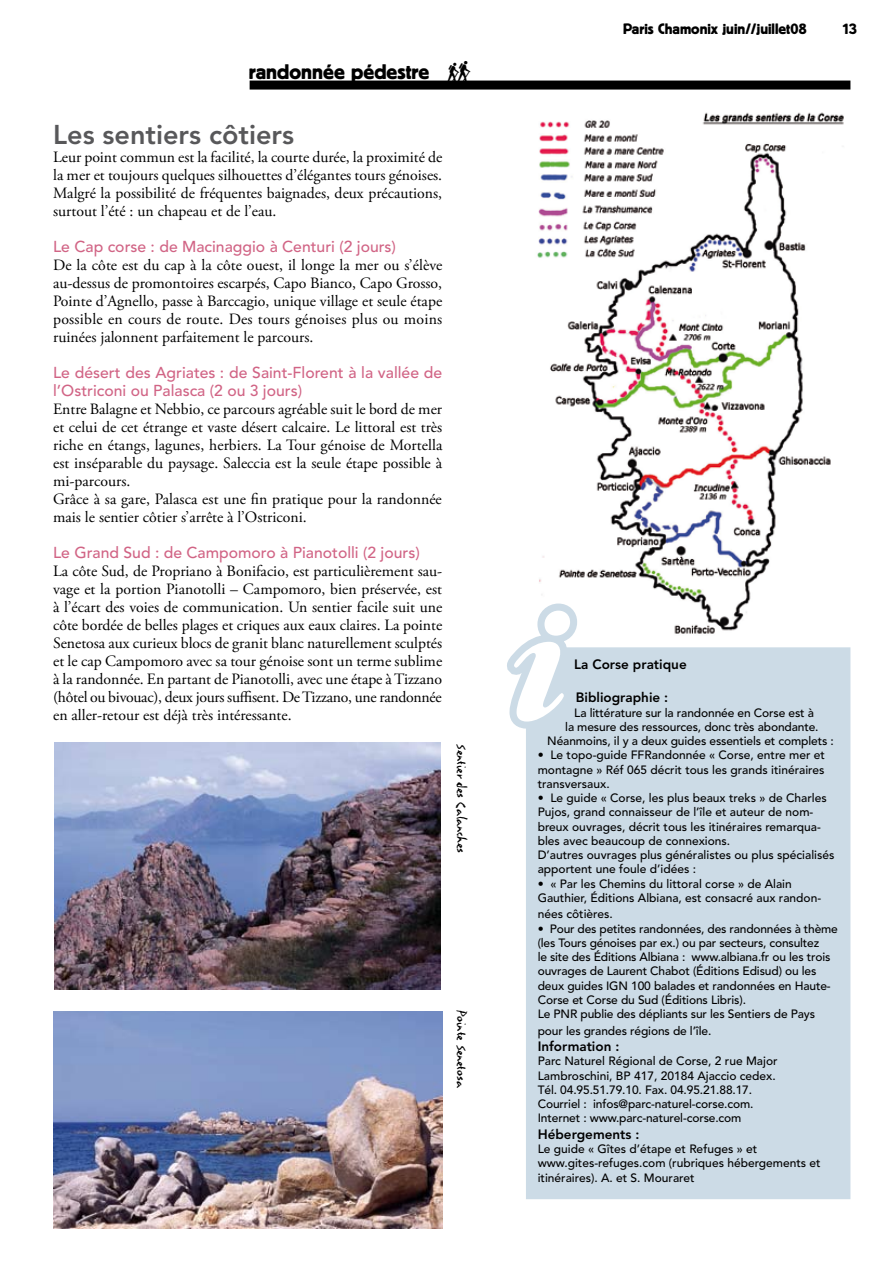
<style>
.page{position:relative;width:893px;height:1263px;background:#fff}
.page>*{position:absolute;margin:0;border:0;box-sizing:border-box;transform-origin:0 0}
.t1{font:169.35px "Carta";color:#fff}
.t2{font:800 27px "Avenir";color:#58585a}
.t3{font:21px "Block BE";color:#000}
.t4{font:16.5px "Lettres Eclatees";color:#000}
.t5{font:15.75px/18px "Adobe Garamond Pro";color:#000;text-align:justify}
.t6{font:500 15.75px/18px "Avenir";color:#d16485}
.t7{font:15px "Block BE";color:#000}
.t8{font:800 13.5px "Avenir";color:#000}
.t9{font:500 12px/14.2px "Avenir";letter-spacing:-.01em;color:#000}
</style>
<div class="page">
<div style="left:250px;top:81px;width:600px;height:9px;background:#000"></div>
<img style="left:537px;top:112px;width:307px;height:522px">
<div style="left:531px;top:653px;width:314px;height:541px;background:#ccdbe6"></div>
<div style="left:526px;top:647px;width:324px;height:552px;border:10px solid #ccdbe6"></div>
<svg style="left:507px;top:596px;width:77px;height:140px"></svg>
<img style="left:53px;top:1011px;width:389px;height:218px">
<img style="left:54px;top:743px;width:386px;height:247px">
<svg style="left:448px;top:80px;width:22px;height:1px"></svg>
<h3 class="t3" style="left:249px;top:60px;width:182px">randonnée pédestre</h3>
<h2 class="t2" style="left:53px;top:119px;width:242px">Les sentiers côtiers</h2>
<p class="t5" style="left:53px;top:149px;width:391px">Leur point commun est la facilité, la courte durée, la proximité de la mer et toujours quelques silhouettes d’élégantes tours génoises.<br>Malgré la possibilité de fréquentes baignades, deux précautions, surtout l’été : un chapeau et de l’eau.</p>
<p class="t6" style="left:53px;top:238px;width:344px">Le Cap corse : de Macinaggio à Centuri (2 jours)</p>
<p class="t5" style="left:53px;top:257px;width:391px">De la côte est du cap à la côte ouest, il longe la mer ou s’élève au-dessus de promontoires escarpés, Capo Bianco, Capo Grosso, Pointe d’Agnello, passe à Barccagio, unique village et seule étape possible en cours de route. Des tours génoises plus ou moins ruinées jalonnent parfaitement le parcours.</p>
<p class="t6" style="left:53px;top:364px;width:391px">Le désert des Agriates : de Saint-Florent à la vallée de l’Ostriconi ou Palasca (2 ou 3 jours)</p>
<p class="t5" style="left:53px;top:401px;width:391px;text-align:left">Entre Balagne et Nebbio, ce parcours agréable suit le bord de mer et celui de cet étrange et vaste désert calcaire. Le littoral est très riche en étangs, lagunes, herbiers. La Tour génoise de Mortella est inséparable du paysage. Saleccia est la seule étape possible à mi-parcours.<br>Grâce à sa gare, Palasca est une fin pratique pour la randonnée mais le sentier côtier s’arrête à l’Ostriconi.</p>
<p class="t6" style="left:53px;top:544px;width:368px">Le Grand Sud : de Campomoro à Pianotolli (2 jours)</p>
<p class="t5" style="left:53px;top:563px;width:391px">La côte Sud, de Propriano à Bonifacio, est particulièrement sau&shy;vage et la portion Pianotolli – Campomoro, bien préservée, est à l’écart des voies de communication. Un sentier facile suit une côte bordée de belles plages et criques aux eaux claires. La pointe Senetosa aux curieux blocs de granit blanc naturellement sculptés et le cap Campomoro avec sa tour génoise sont un terme sublime à la randonnée. En partant de Pianotolli, avec une étape à Tizzano (hôtel ou bivouac), deux jours suffisent. De Tizzano, une randonnée en aller-retour est déjà très intéressante.</p>
<p class="t4" style="left:469px;top:744px;width:110px;rotate:90deg">Sentier des Calanches</p>
<p class="t4" style="left:469px;top:1010px;width:79px;rotate:90deg">Pointe Senetosa</p>
<p class="t7" style="left:623px;top:20px;width:185px">Paris Chamonix juin//juillet08</p>
<p class="t7" style="left:842px;top:20px;width:17px">13</p>
<h1 class="t1" style="left:514px;top:562px;width:59px">z</h1>
<p class="t8" style="left:574px;top:657px;width:114px">La Corse pratique</p>
<p class="t8" style="left:576px;top:690px;width:94px">Bibliographie :</p>
<p class="t9" style="left:574px;top:706px;width:241px">La littérature sur la randonnée en Corse est à</p>
<p class="t9" style="left:565px;top:720px;width:255px">la mesure des ressources, donc très abondante.</p>
<p class="t9" style="left:547px;top:734px;width:288px">Néanmoins, il y a deux guides essentiels et complets :</p>
<p class="t9" style="left:538px;top:748px;width:289px;text-align:justify">• Le topo-guide FFRandonnée « Corse, entre mer et montagne » Réf 065 décrit tous les grands itinéraires transversaux.</p>
<p class="t9" style="left:538px;top:791px;width:298px">• Le guide « Corse, les plus beaux treks » de Charles Pujos, grand connaisseur de l’île et auteur de nom&shy;breux ouvrages, décrit tous les itinéraires remarqua&shy;bles avec beaucoup de connexions.<br>D’autres ouvrages plus généralistes ou plus spécialisés apportent une foule d’idées :</p>
<p class="t9" style="left:538px;top:877px;width:285px">• « Par les Chemins du littoral corse » de Alain<br>Gauthier, Éditions Albiana, est consacré aux randon-</p>
<p class="t9" style="left:538px;top:907px;width:77px">nées côtières.</p>
<p class="t9" style="left:538px;top:922px;width:302px">• Pour des petites randonnées, des randonnées à thème (les Tours génoises par ex.) ou par secteurs, consultez<br>le site des Éditions Albiana : www.albiana.fr ou les trois ouvrages de Laurent Chabot (Éditions Edisud) ou les deux guides IGN 100 balades et randonnées en Haute-Corse et Corse du Sud (Éditions Libris).<br>Le PNR publie des dépliants sur les Sentiers de Pays</p>
<p class="t9" style="left:538px;top:1024px;width:175px">pour les grandes régions de l’île.</p>
<p class="t8" style="left:538px;top:1038px;width:83px">Information :</p>
<p class="t9" style="left:538px;top:1054px;width:241px">Parc Naturel Régional de Corse, 2 rue Major Lambroschini, BP 417, 20184 Ajaccio cedex.<br>Tél. 04.95.51.79.10. Fax. 04.95.21.88.17.<br>Courriel : infos@parc-naturel-corse.com.<br>Internet : www.parc-naturel-corse.com</p>
<p class="t8" style="left:538px;top:1126px;width:103px">Hébergements :</p>
<p class="t9" style="left:538px;top:1142px;width:284px">Le guide « Gîtes d’étape et Refuges » et www.gites-refuges.com (rubriques hébergements et itinéraires). A. et S. Mouraret</p>
</div>
